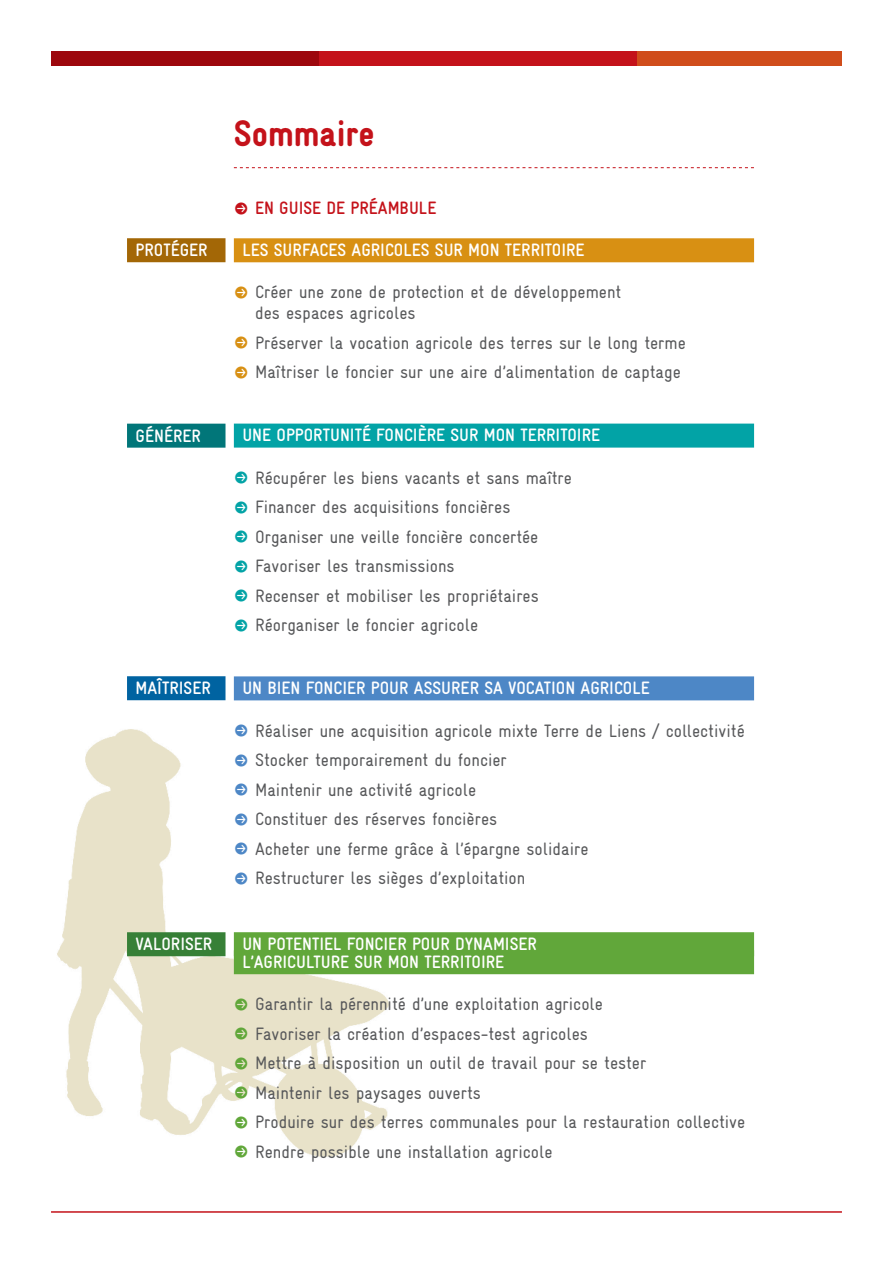
<style>
.page{position:relative;width:893px;height:1263px;background:#fff}
.page>*{position:absolute;margin:0;border:0;box-sizing:border-box;transform-origin:0 0}
.t1{font:900 condensed 37.05px "Gravur";color:#c4121a}
.t2{font:condensed 18px/29.5px "Gravur";color:#57585a}
.t3{font:700 condensed 18px/18px "Gravur";color:#fff}
.t4{font:700 condensed 18px "Gravur";color:#c4121a}
</style>
<div class="page">
<img style="left:57px;top:729px;width:347px;height:428px">
<div style="left:51px;top:51px;width:791px;height:15px;background:#c4121a"></div>
<div style="left:638px;top:51px;width:204px;height:15px;background:#d04d1b"></div>
<div style="left:51px;top:51px;width:268px;height:15px;background:#9d070d"></div>
<hr style="left:51px;top:1211px;width:791px;height:2px;background:#c4121a">
<svg style="left:234px;top:167px;width:520px;height:1px"></svg>
<div style="left:234px;top:238px;width:520px;height:24px;background:#d89013"></div>
<div style="left:234px;top:424px;width:520px;height:24px;background:#02a3a6"></div>
<div style="left:234px;top:676px;width:520px;height:24px;background:#4d87c6"></div>
<div style="left:234px;top:932px;width:520px;height:24px;background:#61a73a"></div>
<div style="left:234px;top:950px;width:520px;height:24px;background:#61a73a"></div>
<div style="left:127px;top:238px;width:98px;height:24px;background:#a36706"></div>
<div style="left:127px;top:424px;width:98px;height:24px;background:#017679"></div>
<div style="left:127px;top:676px;width:98px;height:24px;background:#0063a1"></div>
<div style="left:127px;top:932px;width:98px;height:24px;background:#378037"></div>
<h1 class="t1" style="left:234px;top:113px;width:142px">Sommaire</h1>
<p class="t3" style="left:136px;top:241px;width:74px">PROTÉGER</p>
<p class="t4" style="left:234px;top:198px;width:204px"><sub>P</sub> EN GUISE DE PRÉAMBULE</p>
<p class="t3" style="left:242px;top:241px;width:344px">LES SURFACES AGRICOLES SUR MON TERRITOIRE</p>
<p class="t2" style="left:255px;top:282px;width:368px;line-height:21px;text-indent:-21px"><sub>P</sub> Créer une zone de protection et de développement des espaces agricoles</p>
<p class="t2" style="left:234px;top:328px;width:453px"><sub>P</sub> Préserver la vocation agricole des terres sur le long terme<br><sub>P</sub> Maîtriser le foncier sur une aire d’alimentation de captage</p>
<p class="t3" style="left:136px;top:426px;width:67px">GÉNÉRER</p>
<p class="t3" style="left:242px;top:426px;width:359px">UNE OPPORTUNITÉ FONCIÈRE SUR MON TERRITOIRE</p>
<p class="t2" style="left:234px;top:463px;width:340px"><sub>P</sub> Récupérer les biens vacants et sans maître <sub>P</sub> Financer des acquisitions foncières<br><sub>P</sub> Organiser une veille foncière concertée<br><sub>P</sub> Favoriser les transmissions<br><sub>P</sub> Recenser et mobiliser les propriétaires<br><sub>P</sub> Réorganiser le foncier agricole</p>
<p class="t3" style="left:136px;top:679px;width:77px">MAÎTRISER</p>
<p class="t3" style="left:242px;top:679px;width:409px">UN BIEN FONCIER POUR ASSURER SA VOCATION AGRICOLE</p>
<p class="t2" style="left:234px;top:716px;width:512px"><sub>P</sub> Réaliser une acquisition agricole mixte Terre de Liens / collectivité <sub>P</sub> Stocker temporairement du foncier<br><sub>P</sub> Maintenir une activité agricole<br><sub>P</sub> Constituer des réserves foncières<br><sub>P</sub> Acheter une ferme grâce à l’épargne solidaire<br><sub>P</sub> Restructurer les sièges d’exploitation</p>
<p class="t3" style="left:136px;top:935px;width:78px">VALORISER</p>
<p class="t3" style="left:242px;top:935px;width:296px">UN POTENTIEL FONCIER POUR DYNAMISER<br>L’AGRICULTURE SUR MON TERRITOIRE</p>
<p class="t2" style="left:234px;top:989px;width:513px"><sub>P</sub> Garantir la pérennité d’une exploitation agricole<br><sub>P</sub> Favoriser la création d’espaces-test agricoles<br><sub>P</sub> Mettre à disposition un outil de travail pour se tester<br><sub>P</sub> Maintenir les paysages ouverts<br><sub>P</sub> Produire sur des terres communales pour la restauration collective <sub>P</sub> Rendre possible une installation agricole</p>
</div>
